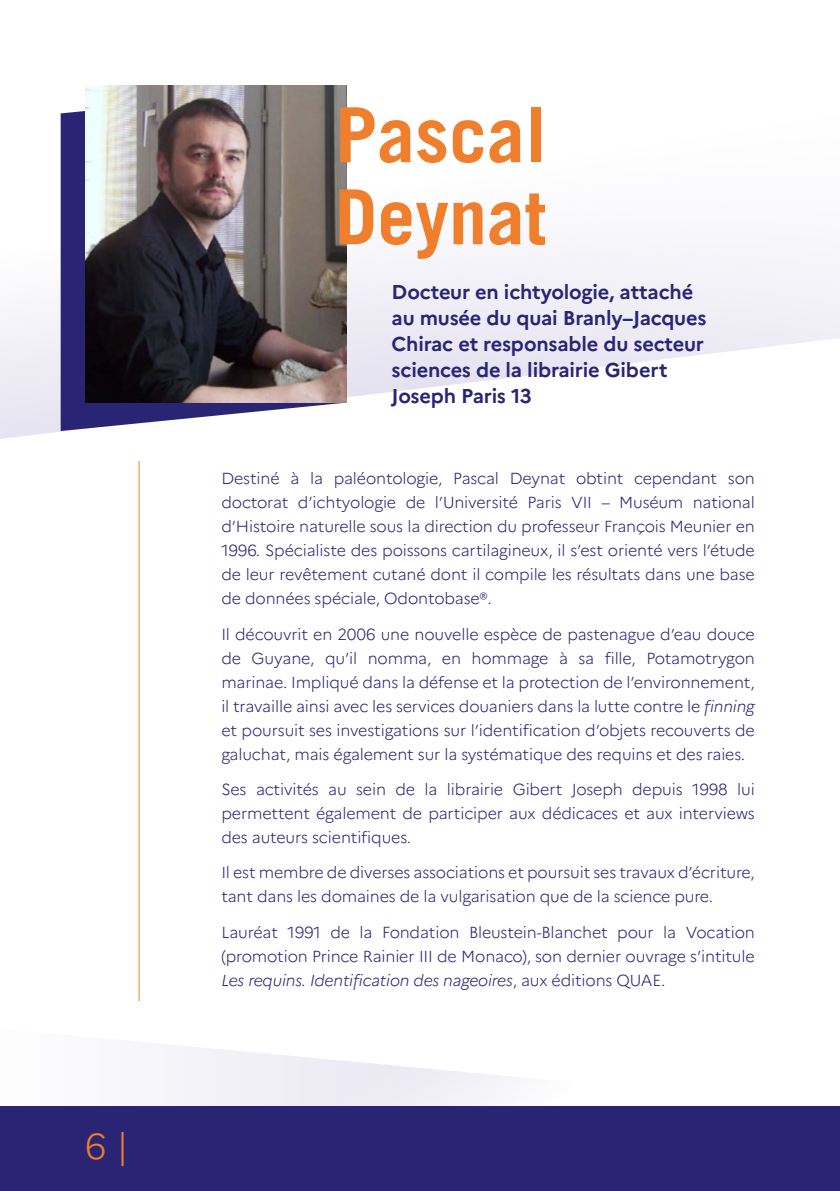
<style>
.page{position:relative;width:840px;height:1191px;background:#fff}
.page>*{position:absolute;margin:0;border:0;box-sizing:border-box;transform-origin:0 0}
.t1{font:700 76px/82px "Trade Gothic LT Std";color:#ef7e2d}
.t2{font:300 36px "Marianne";color:#ef7e2d}
.t3{font:700 20px/26px "Marianne";letter-spacing:-.01em;color:#292574}
.t4{font:300 16px/24px "Marianne";letter-spacing:-.01em;color:#292574;text-align:justify}
.s1{font-style:italic}
</style>
<div class="page">
<svg style="left:0;top:85px;width:839px;height:354px"></svg>
<svg style="left:166px;top:1045px;width:345px;height:61px"></svg>
<div style="left:0;top:1106px;width:839px;height:85px;background:#292574"></div>
<svg style="left:61px;top:85px;width:285px;height:346px;fill:#292574"></svg>
<hr style="left:138px;top:461px;width:1px;height:540px;background:#ef7e2d">
<img style="left:85px;top:85px;width:261px;height:318px">
<h2 class="t2" style="left:85px;top:1123px;width:45px">6 |</h2>
<h1 class="t1" style="left:334px;top:93px;width:213px">Pascal<br>Deynat</h1>
<p class="t3" style="left:391px;top:278px;width:316px">Docteur en ichtyologie, attaché au musée du quai Branly–Jacques<br>Chirac et responsable du secteur sciences de la librairie Gibert<br>Joseph Paris 13</p>
<p class="t4" style="left:221px;top:466px;width:534px">Destiné à la paléontologie, Pascal Deynat obtint cependant son doctorat d’ichtyologie de l’Université Paris VII – Muséum national d’Histoire naturelle sous la direction du professeur François Meunier en 1996. Spécialiste des poissons cartilagineux, il s’est orienté vers l’étude de leur revêtement cutané dont il compile les résultats dans une base de données spéciale, Odontobase®.</p>
<p class="t4" style="left:221px;top:622px;width:534px">Il découvrit en 2006 une nouvelle espèce de pastenague d’eau douce de Guyane, qu’il nomma, en hommage à sa fille, Potamotrygon marinae. Impliqué dans la défense et la protection de l’environnement, il travaille ainsi avec les services douaniers dans la lutte contre le <span class="s1">finning </span>et poursuit ses investigations sur l’identification d’objets recouverts de galuchat, mais également sur la systématique des requins et des raies.</p>
<p class="t4" style="left:221px;top:777px;width:534px">Ses activités au sein de la librairie Gibert Joseph depuis 1998 lui permettent également de participer aux dédicaces et aux interviews des auteurs scientifiques.</p>
<p class="t4" style="left:221px;top:860px;width:534px">Il est membre de diverses associations et poursuit ses travaux d’écriture, tant dans les domaines de la vulgarisation que de la science pure.</p>
<p class="t4" style="left:221px;top:920px;width:534px">Lauréat 1991 de la Fondation Bleustein-Blanchet pour la Vocation (promotion Prince Rainier III de Monaco), son dernier ouvrage s’intitule <span class="s1">Les requins. Identification des nageoires</span>, aux éditions QUAE.</p>
</div>
